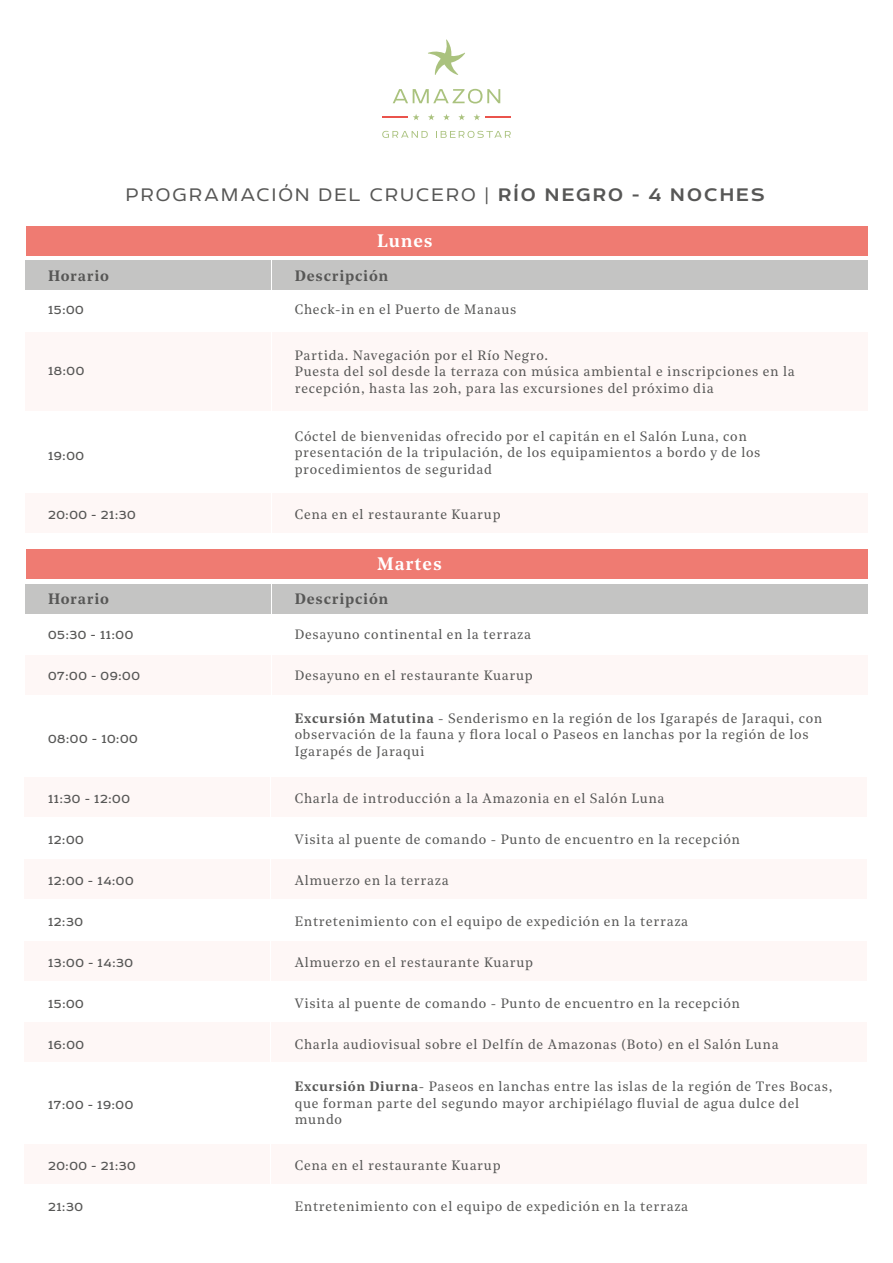
<style>
.page{position:relative;width:893px;height:1263px;background:#fff}
.page>*{position:absolute;margin:0;border:0;box-sizing:border-box;transform-origin:0 0}
.t1{font:300 21px "Echoes Sans";letter-spacing:.1em;color:#575756}
.t2{font:600 18px "Noe Text";letter-spacing:.05em;color:#fff}
.t3{font:600 15px "Noe Text";letter-spacing:.05em;color:#575756}
.t4{font:13.5px/16.2px "Noe Text";letter-spacing:.05em;color:#575756}
.t5{font:13.5px "Echoes Sans";letter-spacing:.05em;color:#575756}
.s1{font-weight:500}
.s2{font-weight:600}
</style>
<div class="page">
<div style="left:26px;top:493px;width:245px;height:40px;background:#fef7f6"></div>
<div style="left:26px;top:332px;width:245px;height:79px;background:#fef7f6"></div>
<div style="left:26px;top:656px;width:245px;height:39px;background:#fef7f6"></div>
<div style="left:272px;top:656px;width:595px;height:39px;background:#fef7f6"></div>
<div style="left:26px;top:226px;width:841px;height:29px;background:#ef7b72"></div>
<div style="left:26px;top:261px;width:245px;height:29px;background:#c4c4c3"></div>
<div style="left:272px;top:261px;width:595px;height:29px;background:#c4c4c3"></div>
<div style="left:272px;top:332px;width:595px;height:79px;background:#fef7f6"></div>
<div style="left:26px;top:549px;width:841px;height:30px;background:#ef7b72"></div>
<div style="left:26px;top:584px;width:245px;height:29px;background:#c4c4c3"></div>
<div style="left:272px;top:584px;width:595px;height:29px;background:#c4c4c3"></div>
<div style="left:25px;top:777px;width:245px;height:39px;background:#fef7f6"></div>
<div style="left:271px;top:777px;width:595px;height:39px;background:#fef7f6"></div>
<div style="left:25px;top:859px;width:245px;height:39px;background:#fef7f6"></div>
<div style="left:271px;top:859px;width:595px;height:39px;background:#fef7f6"></div>
<div style="left:25px;top:941px;width:245px;height:39px;background:#fef7f6"></div>
<div style="left:271px;top:941px;width:595px;height:39px;background:#fef7f6"></div>
<div style="left:25px;top:1023px;width:245px;height:39px;background:#fef7f6"></div>
<div style="left:271px;top:1023px;width:595px;height:39px;background:#fef7f6"></div>
<div style="left:25px;top:1144px;width:245px;height:39px;background:#fef7f6"></div>
<div style="left:271px;top:1144px;width:595px;height:39px;background:#fef7f6"></div>
<div style="left:272px;top:493px;width:595px;height:40px;background:#fef7f6"></div>
<svg style="left:428px;top:39px;width:37px;height:36px"></svg>
<svg style="left:393px;top:89px;width:107px;height:15px"></svg>
<svg style="left:413px;top:114px;width:6px;height:6px"></svg>
<svg style="left:428px;top:114px;width:7px;height:6px"></svg>
<svg style="left:443px;top:114px;width:7px;height:6px"></svg>
<svg style="left:458px;top:114px;width:7px;height:6px"></svg>
<svg style="left:473px;top:114px;width:7px;height:6px"></svg>
<svg style="left:382px;top:131px;width:46px;height:7px"></svg>
<svg style="left:436px;top:131px;width:75px;height:7px"></svg>
<hr style="left:486px;top:116px;width:25px;height:2px;background:#ea534c">
<hr style="left:382px;top:116px;width:25px;height:2px;background:#ea534c">
<h1 class="t1" style="left:126px;top:183px;width:640px">PROGRAMACIÓN DEL CRUCERO | <span class="s1">RÍO NEGRO - 4 NOCHES</span></h1>
<h2 class="t2" style="left:377px;top:227px;width:57px">Lunes</h2>
<p class="t3" style="left:48px;top:264px;width:62px">Horario</p>
<p class="t3" style="left:295px;top:264px;width:95px">Descripción</p>
<p class="t4" style="left:295px;top:300px;width:223px">Check-in en el Puerto de Manaus</p>
<p class="t4" style="left:295px;top:347px;width:501px">Partida. Navegación por el Río Negro.<br>Puesta del sol desde la terraza con música ambiental e inscripciones en la recepción, hasta las 20h, para las excursiones del próximo dia</p>
<p class="t4" style="left:295px;top:428px;width:467px">Cóctel de bienvenidas ofrecido por el capitán en el Salón Luna, con presentación de la tripulación, de los equipamientos a bordo y de los procedimientos de seguridad</p>
<p class="t5" style="left:48px;top:302px;width:37px">15:00</p>
<p class="t5" style="left:48px;top:364px;width:38px">18:00</p>
<p class="t5" style="left:48px;top:448px;width:38px">19:00</p>
<p class="t5" style="left:48px;top:507px;width:89px">20:00 - 21:30</p>
<p class="t4" style="left:295px;top:505px;width:207px">Cena en el restaurante Kuarup</p>
<h2 class="t2" style="left:377px;top:550px;width:66px">Martes</h2>
<p class="t3" style="left:48px;top:587px;width:62px">Horario</p>
<p class="t3" style="left:295px;top:587px;width:95px">Descripción</p>
<p class="t5" style="left:48px;top:628px;width:87px">05:30 - 11:00</p>
<p class="t4" style="left:295px;top:626px;width:238px">Desayuno continental en la terraza</p>
<p class="t5" style="left:48px;top:668px;width:94px">07:00 - 09:00</p>
<p class="t4" style="left:295px;top:666px;width:240px">Desayuno en el restaurante Kuarup</p>
<p class="t5" style="left:48px;top:731px;width:91px">08:00 - 10:00</p>
<p class="t4" style="left:295px;top:709px;width:529px"><span class="s2">Excursión Matutina</span> - Senderismo en la región de los Igarapés de Jaraqui, con observación de la fauna y flora local o Paseos en lanchas por la región de los<br>Igarapés de Jaraqui</p>
<p class="t5" style="left:48px;top:791px;width:83px">11:30 - 12:00</p>
<p class="t4" style="left:295px;top:789px;width:371px">Charla de introducción a la Amazonia en el Salón Luna</p>
<p class="t5" style="left:48px;top:832px;width:37px">12:00</p>
<p class="t4" style="left:295px;top:830px;width:447px">Visita al puente de comando - Punto de encuentro en la recepción</p>
<p class="t5" style="left:48px;top:873px;width:87px">12:00 - 14:00</p>
<p class="t4" style="left:295px;top:871px;width:155px">Almuerzo en la terraza</p>
<p class="t5" style="left:48px;top:914px;width:36px">12:30</p>
<p class="t4" style="left:295px;top:912px;width:395px">Entretenimiento con el equipo de expedición en la terraza</p>
<p class="t5" style="left:48px;top:955px;width:87px">13:00 - 14:30</p>
<p class="t4" style="left:295px;top:953px;width:240px">Almuerzo en el restaurante Kuarup</p>
<p class="t5" style="left:48px;top:996px;width:37px">15:00</p>
<p class="t4" style="left:295px;top:994px;width:447px">Visita al puente de comando - Punto de encuentro en la recepción</p>
<p class="t5" style="left:48px;top:1037px;width:38px">16:00</p>
<p class="t4" style="left:295px;top:1035px;width:485px">Charla audiovisual sobre el Delfín de Amazonas (Boto) en el Salón Luna</p>
<p class="t5" style="left:48px;top:1097px;width:87px">17:00 - 19:00</p>
<p class="t4" style="left:295px;top:1078px;width:539px"><span class="s2">Excursión Diurna</span>- Paseos en lanchas entre las islas de la región de Tres Bocas, que forman parte del segundo mayor archipiélago fluvial de agua dulce del mundo</p>
<p class="t5" style="left:48px;top:1158px;width:89px">20:00 - 21:30</p>
<p class="t4" style="left:295px;top:1156px;width:207px">Cena en el restaurante Kuarup</p>
<p class="t5" style="left:48px;top:1199px;width:36px">21:30</p>
<p class="t4" style="left:295px;top:1197px;width:395px">Entretenimiento con el equipo de expedición en la terraza</p>
</div>
